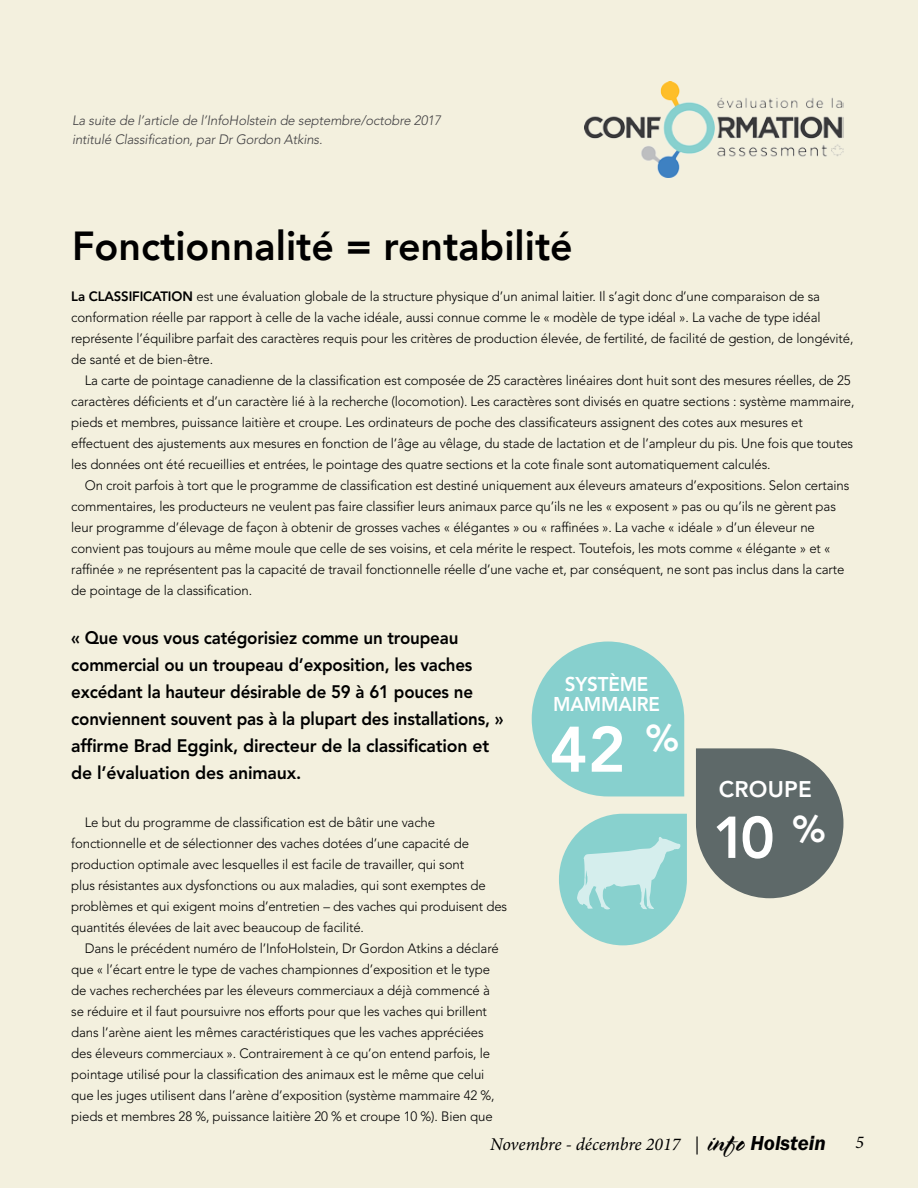
<style>
.page{position:relative;width:918px;height:1188px;background:#f3f0de}
.page>*{position:absolute;margin:0;border:0;box-sizing:border-box;transform-origin:0 0}
.t1{font:800 63.6px "Avenir LT Std";color:#fff}
.t2{font:800 58.35px "Avenir LT Std";color:#fff}
.t3{font:800 40.5px "Avenir";color:#000}
.t4{font:800 22.5px "Avenir LT Std";letter-spacing:.01em;color:#fff}
.t5{font:800 19.8px/20.5px "Avenir LT Std";letter-spacing:-.01em;color:#fff;text-align:center;scale:.95 1}
.t6{font:800 18px/27px "Avenir LT Std";letter-spacing:-.01em;color:#000;scale:.94 1}
.t7{font:italic 18px "Minion Pro";letter-spacing:-.005em;color:#000}
.t8{font:300 13.5px/21px "Avenir LT Std";letter-spacing:-.01em;color:#000}
.t9{font:italic 300 13.5px/19.5px "Avenir LT Std";letter-spacing:-.01em;color:#414042}
.s1{font-weight:800}
.s2{font-family:"Spring LP Std";font-style:normal;font-size:27px}
.s3{font-family:"ITC Franklin Gothic Std";font-weight:600;font-size:21px}
</style>
<div class="page">
<img style="left:584px;top:82px;width:259px;height:96px">
<svg style="left:696px;top:748px;width:147px;height:150px"></svg>
<svg style="left:532px;top:642px;width:152px;height:154px"></svg>
<svg style="left:559px;top:814px;width:128px;height:131px"></svg>
<p class="t9" style="left:72px;top:111px;width:371px">La suite de l’article de l’InfoHolstein de septembre/octobre 2017 intitulé Classification, par Dr Gordon Atkins.</p>
<h3 class="t3" style="left:72px;top:209px;width:502px">Fonctionnalité = rentabilité</h3>
<p class="t8" style="left:71px;top:286px;width:784px"><span class="s1">La CLASSIFICATION</span> est une évaluation globale de la structure physique d’un animal laitier. Il s’agit donc d’une comparaison de sa conformation réelle par rapport à celle de la vache idéale, aussi connue comme le « modèle de type idéal ». La vache de type idéal représente l’équilibre parfait des caractères requis pour les critères de production élevée, de fertilité, de facilité de gestion, de longévité, de santé et de bien-être.</p>
<p class="t8" style="left:71px;top:370px;width:785px;text-indent:13px">La carte de pointage canadienne de la classification est composée de 25 caractères linéaires dont huit sont des mesures réelles, de 25 caractères déficients et d’un caractère lié à la recherche (locomotion). Les caractères sont divisés en quatre sections : système mammaire, pieds et membres, puissance laitière et croupe. Les ordinateurs de poche des classificateurs assignent des cotes aux mesures et effectuent des ajustements aux mesures en fonction de l’âge au vêlage, du stade de lactation et de l’ampleur du pis. Une fois que toutes les données ont été recueillies et entrées, le pointage des quatre sections et la cote finale sont automatiquement calculés.</p>
<p class="t8" style="left:71px;top:475px;width:780px;text-indent:13px">On croit parfois à tort que le programme de classification est destiné uniquement aux éleveurs amateurs d’expositions. Selon certains commentaires, les producteurs ne veulent pas faire classifier leurs animaux parce qu’ils ne les « exposent » pas ou qu’ils ne gèrent pas leur programme d’élevage de façon à obtenir de grosses vaches « élégantes » ou « raffinées ». La vache « idéale » d’un éleveur ne convient pas toujours au même moule que celle de ses voisins, et cela mérite le respect. Toutefois, les mots comme « élégante » et « raffinée » ne représentent pas la capacité de travail fonctionnelle réelle d’une vache et, par conséquent, ne sont pas inclus dans la carte de pointage de la classification.</p>
<p class="t6" style="left:71px;top:625px;width:461px">« Que vous vous catégorisiez comme un troupeau commercial ou un troupeau d’exposition, les vaches excédant la hauteur désirable de 59 à 61 pouces ne conviennent souvent pas à la plupart des installations, » affirme Brad Eggink, directeur de la classification et de l’évaluation des animaux.</p>
<p class="t8" style="left:71px;top:812px;width:437px;text-indent:13px">Le but du programme de classification est de bâtir une vache fonctionnelle et de sélectionner des vaches dotées d’une capacité de production optimale avec lesquelles il est facile de travailler, qui sont<br>plus résistantes aux dysfonctions ou aux maladies, qui sont exemptes de problèmes et qui exigent moins d’entretien – des vaches qui produisent des quantités élevées de lait avec beaucoup de facilité.</p>
<p class="t8" style="left:71px;top:938px;width:429px;text-indent:13px">Dans le précédent numéro de l’InfoHolstein, Dr Gordon Atkins a déclaré que « l’écart entre le type de vaches championnes d’exposition et le type de vaches recherchées par les éleveurs commerciaux a déjà commencé à se réduire et il faut poursuivre nos efforts pour que les vaches qui brillent dans l’arène aient les mêmes caractéristiques que les vaches appréciées des éleveurs commerciaux ». Contrairement à ce qu’on entend parfois, le pointage utilisé pour la classification des animaux est le même que celui que les juges utilisent dans l’arène d’exposition (système mammaire 42 %, pieds et membres 28 %, puissance laitière 20 % et croupe 10 %). Bien que</p>
<h3 class="t5" style="left:553px;top:674px;width:114px">SYSTÈME<br>MAMMAIRE</h3>
<h1 class="t1" style="left:550px;top:712px;width:131px">42 <sup>%</sup></h1>
<h3 class="t4" style="left:719px;top:776px;width:95px">CROUPE</h3>
<h2 class="t2" style="left:713px;top:803px;width:115px">10 <sup>%</sup></h2>
<h3 class="t7" style="left:490px;top:1132px;width:337px">Novembre - décembre 2017 | <span class="s2">info</span> <span class="s3">Holstein</span></h3>
<h3 class="t7" style="left:855px;top:1130px;width:10px">5</h3>
</div>
